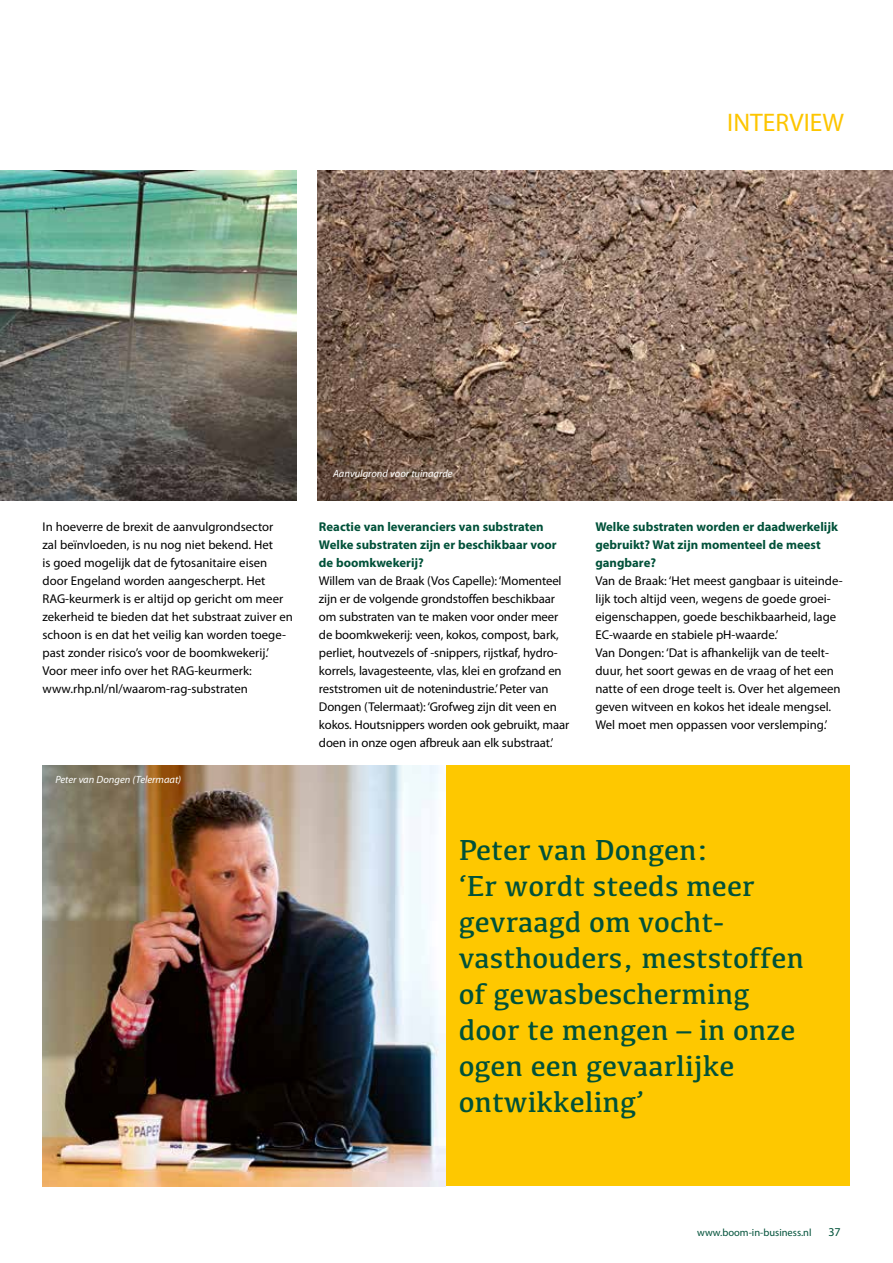
<style>
.page{position:relative;width:893px;height:1263px;background:#fff}
.page>*{position:absolute;margin:0;border:0;box-sizing:border-box;transform-origin:0 0}
.t1{font:30px/36px "Kefa";color:#005139}
.t2{font:25.5px "Myriad Pro";color:#fdc500}
.t3{font:12.75px/18px "Myriad Pro";color:#000}
.t4{font:700 12.75px/18px "Myriad Pro";color:#005139}
.t5{font:12px "Myriad Pro";color:#005139}
.t6{font:italic 10.5px "Myriad Pro";color:#fff}
.t7{font:10.5px "Myriad Pro";color:#005139}
</style>
<div class="page">
<img style="left:0;top:171px;width:296px;height:330px">
<img style="left:317px;top:171px;width:576px;height:330px">
<img style="left:43px;top:765px;width:403px;height:421px">
<div style="left:446px;top:765px;width:403px;height:421px;background:#fec800"></div>
<h2 class="t2" style="left:727px;top:107px;width:118px">INTERVIEW</h2>
<p class="t6" style="left:333px;top:467px;width:121px">Aanvulgrond voor tuinaarde</p>
<p class="t3" style="left:43px;top:518px;width:252px">In hoeverre de brexit de aanvulgrondsector<br>zal beïnvloeden, is nu nog niet bekend. Het<br>is goed mogelijk dat de fytosanitaire eisen door Engeland worden aangescherpt. Het RAG-keurmerk is er altijd op gericht om meer zekerheid te bieden dat het substraat zuiver en schoon is en dat het veilig kan worden toege&shy;past zonder risico’s voor de boomkwekerij.’ Voor meer info over het RAG-keurmerk: www.rhp.nl/nl/waarom-rag-substraten</p>
<p class="t4" style="left:319px;top:517px;width:239px">Reactie van leveranciers van substraten<br>Welke substraten zijn er beschikbaar voor de boomkwekerij?</p>
<p class="t3" style="left:319px;top:572px;width:252px">Willem van de Braak (Vos Capelle): ‘Momenteel zijn er de volgende grondstoffen beschikbaar om substraten van te maken voor onder meer de boomkwekerij: veen, kokos, compost, bark, perliet, houtvezels of -snippers, rijstkaf, hydro&shy;korrels, lavagesteente, vlas, klei en grofzand en reststromen uit de notenindustrie.’ Peter van Dongen (Telermaat): ‘Grofweg zijn dit veen en kokos. Houtsnippers worden ook gebruikt, maar doen in onze ogen afbreuk aan elk substraat.’</p>
<p class="t6" style="left:55px;top:773px;width:127px">Peter van Dongen (Telermaat)</p>
<p class="t4" style="left:595px;top:517px;width:244px">Welke substraten worden er daadwerkelijk gebruikt? Wat zijn momenteel de meest gangbare?</p>
<p class="t3" style="left:595px;top:572px;width:249px">Van de Braak: ‘Het meest gangbaar is uiteinde&shy;lijk toch altijd veen, wegens de goede groei&shy;eigenschappen, goede beschikbaarheid, lage EC-waarde en stabiele pH-waarde.’<br>Van Dongen: ‘Dat is afhankelijk van de teelt&shy;duur, het soort gewas en de vraag of het een natte of een droge teelt is. Over het algemeen geven witveen en kokos het ideale mengsel.<br>Wel moet men oppassen voor verslemping.’</p>
<h1 class="t1" style="left:459px;top:831px;width:347px">Peter van Dongen:<br>‘Er wordt steeds meer gevraagd om vocht&shy;vasthouders, meststoffen of gewasbescherming door te mengen – in onze ogen een gevaarlijke ontwikkeling’</h1>
<p class="t7" style="left:697px;top:1226px;width:116px">www.boom-in-business.nl</p>
<p class="t5" style="left:828px;top:1224px;width:14px">37</p>
</div>
